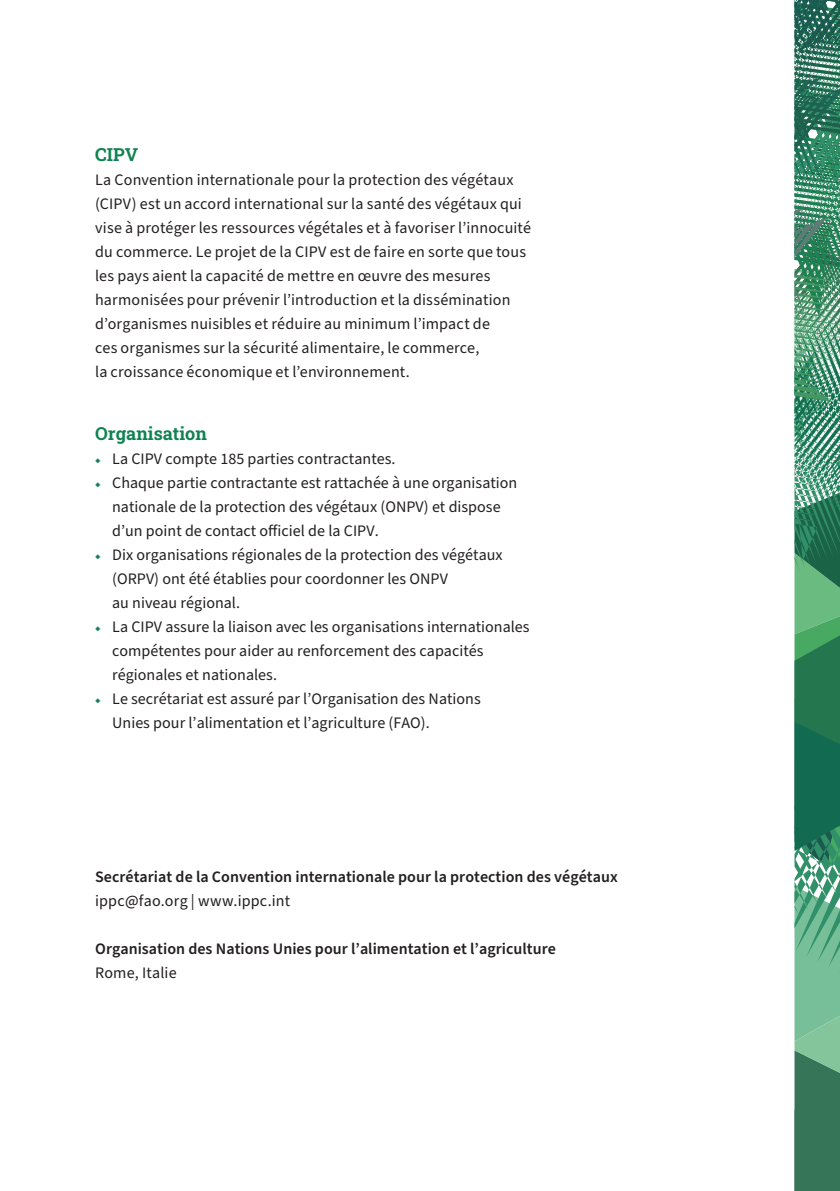
<style>
.page{position:relative;width:840px;height:1191px;background:#fff}
.page>*{position:absolute;margin:0;border:0;box-sizing:border-box;transform-origin:0 0}
.t1{font:700 18px "Roboto Slab";color:#108252}
.t2{font:16px/24px "Source Sans Pro";color:#231f20}
.t3{font:600 16px "Source Sans Pro";color:#231f20}
.s1{font-size:9.2px;color:#108252}
</style>
<div class="page">
<svg style="left:794px;top:0;width:45px;height:1191px;background:#4b9373"></svg>
<p class="t1" style="left:95px;top:142px;width:45px">CIPV</p>
<p class="t2" style="left:95px;top:168px;width:437px">La Convention internationale pour la protection des végétaux (CIPV) est un accord international sur la santé des végétaux qui vise à protéger les ressources végétales et à favoriser l’innocuité du commerce. Le projet de la CIPV est de faire en sorte que tous les pays aient la capacité de mettre en œuvre des mesures harmonisées pour prévenir l’introduction et la dissémination d’organismes nuisibles et réduire au minimum l’impact de<br>ces organismes sur la sécurité alimentaire, le commerce,<br>la croissance économique et l’environnement.</p>
<p class="t1" style="left:95px;top:421px;width:113px">Organisation</p>
<p class="t2" style="left:95px;top:447px;width:302px"><span class="s1">◆</span> La CIPV compte 185 parties contractantes.</p>
<p class="t2" style="left:112px;top:471px;width:406px;text-indent:-17px"><span class="s1">◆</span> Chaque partie contractante est rattachée à une organisation nationale de la protection des végétaux (ONPV) et dispose d’un point de contact officiel de la CIPV.</p>
<p class="t2" style="left:112px;top:543px;width:392px;text-indent:-17px"><span class="s1">◆</span> Dix organisations régionales de la protection des végétaux (ORPV) ont été établies pour coordonner les ONPV<br>au niveau régional.</p>
<p class="t2" style="left:112px;top:615px;width:419px;text-indent:-17px"><span class="s1">◆</span> La CIPV assure la liaison avec les organisations internationales compétentes pour aider au renforcement des capacités régionales et nationales.</p>
<p class="t2" style="left:112px;top:687px;width:370px;text-indent:-17px"><span class="s1">◆</span> Le secrétariat est assuré par l’Organisation des Nations<br>Unies pour l’alimentation et l’agriculture (FAO).</p>
<p class="t3" style="left:95px;top:866px;width:524px">Secrétariat de la Convention internationale pour la protection des végétaux</p>
<p class="t2" style="left:95px;top:889px;width:196px">ippc@fao.org | www.ippc.int</p>
<p class="t3" style="left:95px;top:938px;width:462px">Organisation des Nations Unies pour l’alimentation et l’agriculture</p>
<p class="t2" style="left:95px;top:961px;width:83px">Rome, Italie</p>
</div>
